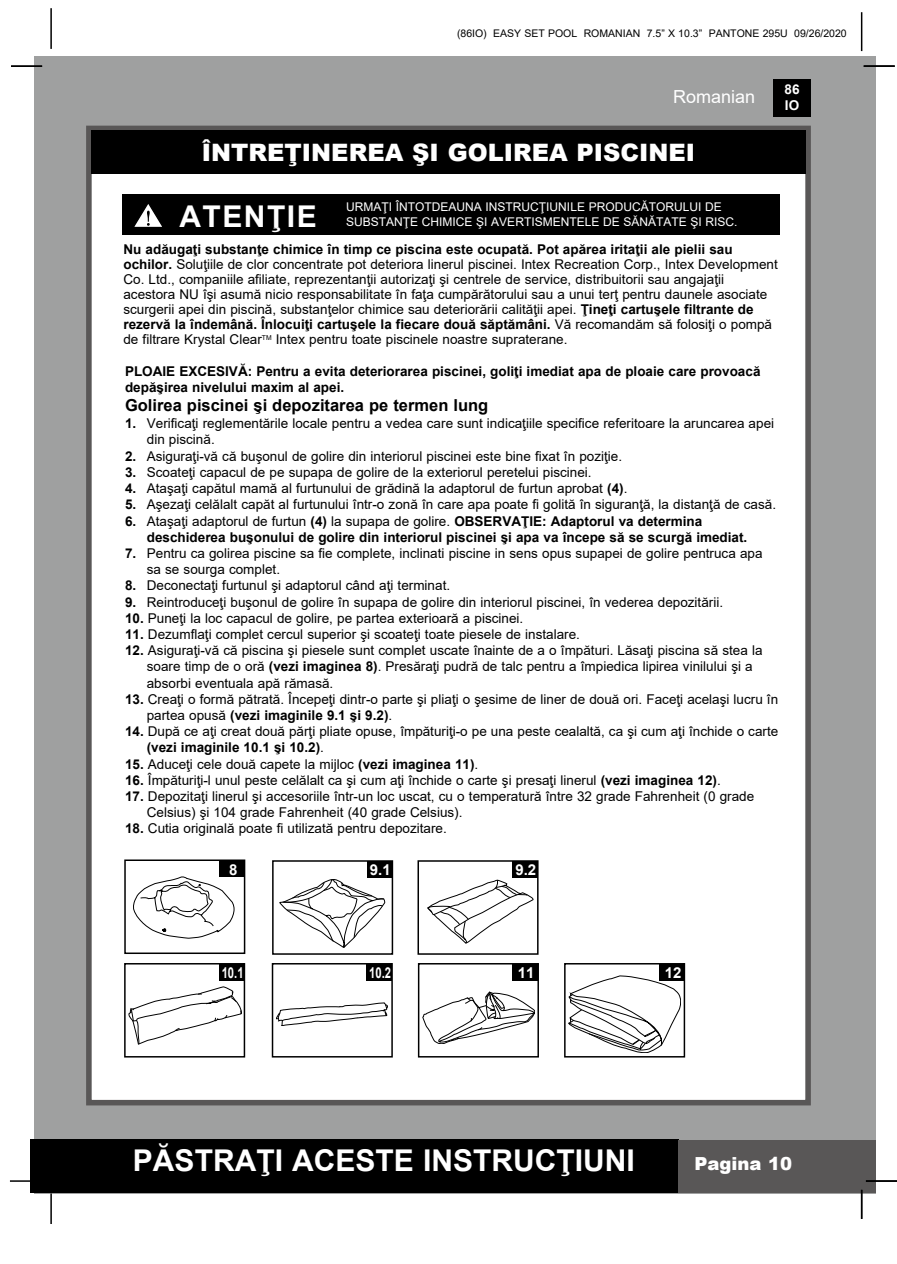
<style>
.page{position:relative;width:897px;height:1264px;background:#fff}
.page>*{position:absolute;margin:0;border:0;box-sizing:border-box;transform-origin:0 0}
.t1{font:700 30px "Arial";color:#fff}
.t2{font:900 24px "Arial";color:#fff}
.t3{font:18px "Arial";color:#fff}
.t4{font:900 18px "Arial";color:#fff}
.t5{font:700 16.5px "Arial";color:#000}
.t6{font:700 15px "Arial";color:#fff}
.t7{font:700 15px "Arial";color:#fff;scale:.75 1}
.t8{font:13.5px/16.2px "Arial";color:#000}
.t9{font:700 13.5px/16.2px "Arial";color:#000}
.t10{font:700 13.5px/16.2px "Arial";color:#fff}
.t11{font:12px/14.4px "Arial";color:#fff}
.t12{font:10.5px "Arial";color:#000}
.s1{font-weight:700}
.s2{font-weight:400}
</style>
<div class="page">
<div style="left:34px;top:56px;width:841px;height:1137px;background:#9fa0a0"></div>
<div style="left:773px;top:79px;width:37px;height:38px;background:#000"></div>
<hr style="left:50px;top:8px;width:2px;height:41px;background:#000">
<hr style="left:860px;top:12px;width:2px;height:39px;background:#000">
<div style="left:30px;top:1140px;width:648px;height:53px;background:#000"></div>
<div style="left:678px;top:1140px;width:197px;height:53px;background:#595757"></div>
<hr style="left:50px;top:1193px;width:2px;height:31px;background:#000">
<hr style="left:10px;top:1180px;width:31px;height:1px;background:#000">
<div style="left:86px;top:126px;width:724px;height:979px;background:#fff;border:6px solid #595757"></div>
<div style="left:91px;top:130px;width:715px;height:44px;background:#000"></div>
<hr style="left:863px;top:65px;width:31px;height:2px;background:#000">
<hr style="left:865px;top:1180px;width:31px;height:1px;background:#000">
<hr style="left:860px;top:1189px;width:2px;height:30px;background:#000">
<hr style="left:11px;top:65px;width:31px;height:2px;background:#000">
<div style="left:122px;top:194px;width:657px;height:40px;background:#000"></div>
<svg style="left:129px;top:986px;width:113px;height:58px"></svg>
<div style="left:124px;top:963px;width:121px;height:94px;border:2px solid #000"></div>
<div style="left:219px;top:964px;width:25px;height:16px;background:#000"></div>
<svg style="left:133px;top:876px;width:101px;height:62px"></svg>
<div style="left:124px;top:859px;width:121px;height:95px;border:2px solid #000"></div>
<div style="left:219px;top:860px;width:25px;height:17px;background:#000"></div>
<svg style="left:280px;top:879px;width:105px;height:68px"></svg>
<div style="left:272px;top:860px;width:121px;height:94px;border:2px solid #000"></div>
<div style="left:367px;top:861px;width:25px;height:17px;background:#000"></div>
<svg style="left:427px;top:880px;width:106px;height:63px"></svg>
<div style="left:417px;top:860px;width:121px;height:94px;border:2px solid #000"></div>
<div style="left:512px;top:861px;width:25px;height:17px;background:#000"></div>
<svg style="left:276px;top:1002px;width:112px;height:24px"></svg>
<div style="left:272px;top:963px;width:121px;height:94px;border:2px solid #000"></div>
<div style="left:366px;top:964px;width:26px;height:16px;background:#000"></div>
<svg style="left:422px;top:992px;width:113px;height:52px"></svg>
<div style="left:418px;top:963px;width:121px;height:94px;border:2px solid #000"></div>
<div style="left:512px;top:964px;width:26px;height:16px;background:#000"></div>
<svg style="left:568px;top:975px;width:112px;height:78px"></svg>
<div style="left:564px;top:963px;width:121px;height:94px;border:2px solid #000"></div>
<div style="left:658px;top:964px;width:26px;height:16px;background:#000"></div>
<svg style="left:134px;top:204px;width:28px;height:23px"></svg>
<p class="t12" style="left:457px;top:26px;width:391px">(86IO) EASY SET POOL ROMANIAN 7.5” X 10.3” PANTONE 295U 09/26/2020</p>
<h3 class="t3" style="left:673px;top:84px;width:84px">Romanian</h3>
<h2 class="t2" style="left:202px;top:135px;width:495px">ÎNTREŢINEREA ŞI GOLIREA PISCINEI</h2>
<h1 class="t1" style="left:179px;top:196px;width:139px">ATENŢIE</h1>
<p class="t11" style="left:346px;top:200px;width:393px">URMAŢI ÎNTOTDEAUNA INSTRUCŢIUNILE PRODUCĂTORULUI DE<br>SUBSTANŢE CHIMICE ŞI AVERTISMENTELE DE SĂNĂTATE ŞI RISC.</p>
<p class="t10" style="left:784px;top:81px;width:17px">86<br>IO</p>
<p class="t8" style="left:123px;top:242px;width:655px;line-height:15px"><span class="s1">Nu adăugaţi substanţe chimice în timp ce piscina este ocupată. Pot apărea iritaţii ale pielii sau ochilor.</span> Soluţiile de clor concentrate pot deteriora linerul piscinei. Intex Recreation Corp., Intex Development Co. Ltd., companiile afiliate, reprezentanţii autorizaţi şi centrele de service, distribuitorii sau angajaţii acestora NU îşi asumă nicio responsabilitate în faţa cumpărătorului sau a unui terţ pentru daunele asociate scurgerii apei din piscină, substanţelor chimice sau deteriorării calităţii apei. <span class="s1">Ţineţi cartuşele filtrante de rezervă la îndemână. Înlocuiţi cartuşele la fiecare două săptămâni.</span> Vă recomandăm să folosiţi o pompă de filtrare Krystal Clear<sup>TM</sup> Intex pentru toate piscinele noastre supraterane.</p>
<p class="t9" style="left:125px;top:363px;width:637px">PLOAIE EXCESIVĂ: Pentru a evita deteriorarea piscinei, goliţi imediat apa de ploaie care provoacă depăşirea nivelului maxim al apei.</p>
<p class="t5" style="left:125px;top:393px;width:365px">Golirea piscinei şi depozitarea pe termen lung</p>
<p class="t8" style="left:147px;top:415px;width:628px;text-indent:-22px"><span class="s1">1.</span> Verificaţi reglementările locale pentru a vedea care sunt indicaţiile specifice referitoare la aruncarea apei din piscină.</p>
<p class="t8" style="left:125px;top:448px;width:498px"><span class="s1">2.</span> Asiguraţi-vă că buşonul de golire din interiorul piscinei este bine fixat în poziţie.</p>
<p class="t8" style="left:125px;top:464px;width:468px"><span class="s1">3.</span> Scoateţi capacul de pe supapa de golire de la exteriorul peretelui piscinei.</p>
<p class="t8" style="left:125px;top:480px;width:504px"><span class="s1">4.</span> Ataşaţi capătul mamă al furtunului de grădină la adaptorul de furtun aprobat <span class="s1">(4)</span>.</p>
<p class="t8" style="left:125px;top:496px;width:652px"><span class="s1">5.</span> Aşezaţi celălalt capăt al furtunului într-o zonă în care apa poate fi golită în siguranţă, la distanţă de casă.</p>
<p class="t9" style="left:147px;top:513px;width:602px;text-indent:-22px">6. <span class="s2">Ataşaţi adaptorul de furtun</span> (4) <span class="s2">la supapa de golire.</span> OBSERVAŢIE: Adaptorul va determina deschiderea buşonului de golire din interiorul piscinei şi apa va începe să se scurgă imediat.</p>
<p class="t8" style="left:147px;top:545px;width:617px;text-indent:-22px"><span class="s1">7.</span> Pentru ca golirea piscine sa fie complete, inclinati piscine in sens opus supapei de golire pentruca apa sa se sourga complet.</p>
<p class="t8" style="left:125px;top:577px;width:326px"><span class="s1">8.</span> Deconectaţi furtunul şi adaptorul când aţi terminat.</p>
<p class="t8" style="left:125px;top:593px;width:599px"><span class="s1">9.</span> Reintroduceţi buşonul de golire în supapa de golire din interiorul piscinei, în vederea depozitării.</p>
<p class="t8" style="left:125px;top:610px;width:400px"><span class="s1">10.</span> Puneţi la loc capacul de golire, pe partea exterioară a piscinei.</p>
<p class="t8" style="left:125px;top:626px;width:456px"><span class="s1">11.</span> Dezumflaţi complet cercul superior şi scoateţi toate piesele de instalare.</p>
<p class="t8" style="left:147px;top:642px;width:617px;text-indent:-22px"><span class="s1">12.</span> Asiguraţi-vă că piscina şi piesele sunt complet uscate înainte de a o împături. Lăsaţi piscina să stea la soare timp de o oră <span class="s1">(vezi imaginea 8)</span>. Presăraţi pudră de talc pentru a împiedica lipirea vinilului şi a absorbi eventuala apă rămasă.</p>
<p class="t8" style="left:147px;top:691px;width:633px;text-indent:-22px"><span class="s1">13.</span> Creaţi o formă pătrată. Începeţi dintr-o parte şi pliaţi o şesime de liner de două ori. Faceţi acelaşi lucru în partea opusă <span class="s1">(vezi imaginile 9.1 şi 9.2)</span>.</p>
<p class="t8" style="left:147px;top:723px;width:633px;text-indent:-22px"><span class="s1">14.</span> După ce aţi creat două părţi pliate opuse, împăturiţi-o pe una peste cealaltă, ca şi cum aţi închide o carte <span class="s1">(vezi imaginile 10.1 şi 10.2)</span>.</p>
<p class="t8" style="left:125px;top:755px;width:355px"><span class="s1">15.</span> Aduceţi cele două capete la mijloc <span class="s1">(vezi imaginea 11)</span>.</p>
<p class="t8" style="left:125px;top:772px;width:597px"><span class="s1">16.</span> Împăturiţi-l unul peste celălalt ca şi cum aţi închide o carte şi presaţi linerul <span class="s1">(vezi imaginea 12)</span>.</p>
<p class="t8" style="left:147px;top:788px;width:609px;text-indent:-22px"><span class="s1">17.</span> Depozitaţi linerul şi accesoriile într-un loc uscat, cu o temperatură între 32 grade Fahrenheit (0 grade<br>Celsius) şi 104 grade Fahrenheit (40 grade Celsius).</p>
<p class="t8" style="left:125px;top:820px;width:323px"><span class="s1">18.</span> Cutia originală poate fi utilizată pentru depozitare.</p>
<p class="t6" style="left:229px;top:858px;width:10px">8</p>
<p class="t6" style="left:370px;top:859px;width:22px">9.1</p>
<p class="t6" style="left:515px;top:859px;width:22px">9.2</p>
<p class="t7" style="left:222px;top:962px;width:31px">10.1</p>
<p class="t7" style="left:369px;top:962px;width:31px">10.2</p>
<p class="t6" style="left:518px;top:962px;width:18px">11</p>
<p class="t6" style="left:664px;top:962px;width:18px">12</p>
<h1 class="t1" style="left:133px;top:1139px;width:503px">PĂSTRAŢI ACESTE INSTRUCŢIUNI</h1>
<h3 class="t4" style="left:694px;top:1150px;width:99px">Pagina 10</h3>
</div>
